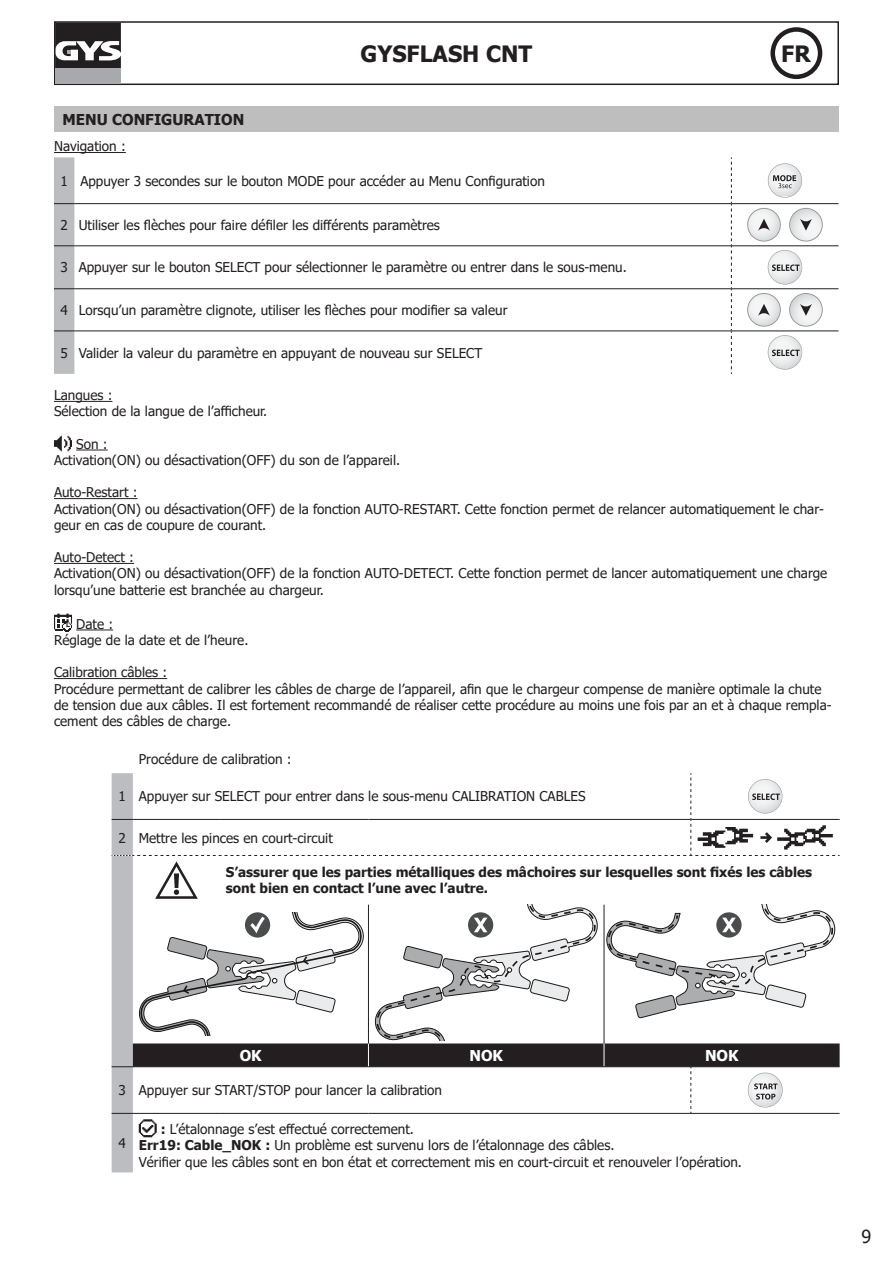
<style>
.page{position:relative;width:893px;height:1263px;background:#fff}
.page>*{position:absolute;margin:0;border:0;box-sizing:border-box;transform-origin:0 0}
.t1{font:700 22.5px "Tahoma";color:#231f20}
.t2{font:18px "Tahoma";color:#231f20}
.t3{font:700 15px "Tahoma";color:#231f20}
.t4{font:700 15px "Tahoma";color:#fff}
.t5{font:13.5px/16.2px "Tahoma";color:#231f20}
.t6{font:700 13.5px/16.2px "Tahoma";color:#231f20}
.s1{font-weight:700}
</style>
<div class="page">
<div style="left:54px;top:21px;width:785px;height:64px;border:2px solid #231f20"></div>
<div style="left:770px;top:27px;width:52px;height:52px;border:4px solid #231f20;border-radius:50%"></div>
<div style="left:55px;top:68px;width:66px;height:16px;background:#a8a9ad"></div>
<svg style="left:55px;top:23px;width:66px;height:45px"></svg>
<hr style="left:54px;top:152px;width:72px;height:1px;background:#231f20">
<hr style="left:54px;top:401px;width:58px;height:1px;background:#231f20">
<hr style="left:76px;top:450px;width:32px;height:1px;background:#231f20">
<hr style="left:54px;top:498px;width:84px;height:1px;background:#231f20">
<hr style="left:54px;top:563px;width:80px;height:1px;background:#231f20">
<hr style="left:76px;top:629px;width:37px;height:1px;background:#231f20">
<hr style="left:54px;top:678px;width:113px;height:1px;background:#231f20">
<div style="left:54px;top:106px;width:784px;height:26px;background:#bebebe"></div>
<hr style="left:74px;top:245px;width:657px;height:1px;background:#231f20">
<hr style="left:732px;top:245px;width:106px;height:1px;background:#231f20">
<hr style="left:74px;top:288px;width:657px;height:1px;background:#231f20">
<hr style="left:732px;top:288px;width:106px;height:1px;background:#231f20">
<hr style="left:74px;top:331px;width:657px;height:1px;background:#231f20">
<hr style="left:731px;top:331px;width:107px;height:1px;background:#231f20">
<div style="left:54px;top:157px;width:20px;height:217px;background:#bcbdc0"></div>
<hr style="left:74px;top:203px;width:657px;height:1px;background:#231f20">
<hr style="left:731px;top:203px;width:107px;height:1px;background:#231f20">
<svg style="left:731px;top:157px;width:1px;height:217px"></svg>
<svg style="left:768px;top:163px;width:34px;height:35px"></svg>
<svg style="left:747px;top:208px;width:34px;height:34px"></svg>
<svg style="left:789px;top:208px;width:34px;height:34px"></svg>
<svg style="left:768px;top:250px;width:34px;height:34px"></svg>
<svg style="left:747px;top:293px;width:34px;height:34px"></svg>
<svg style="left:789px;top:293px;width:34px;height:34px"></svg>
<svg style="left:768px;top:335px;width:34px;height:35px"></svg>
<svg style="left:54px;top:436px;width:18px;height:15px"></svg>
<svg style="left:54px;top:614px;width:18px;height:17px"></svg>
<svg style="left:112px;top:773px;width:728px;height:399px"></svg>
<h1 class="t1" style="left:361px;top:38px;width:173px">GYSFLASH CNT</h1>
<h1 class="t1" style="left:781px;top:38px;width:31px">FR</h1>
<p class="t3" style="left:63px;top:109px;width:183px">MENU CONFIGURATION</p>
<p class="t5" style="left:54px;top:139px;width:73px">Navigation :</p>
<p class="t5" style="left:61px;top:173px;width:9px">1</p>
<p class="t5" style="left:80px;top:173px;width:466px">Appuyer 3 secondes sur le bouton MODE pour accéder au Menu Configuration</p>
<p class="t5" style="left:61px;top:218px;width:9px">2</p>
<p class="t5" style="left:79px;top:218px;width:363px">Utiliser les flèches pour faire défiler les différents paramètres</p>
<p class="t5" style="left:61px;top:260px;width:9px">3</p>
<p class="t5" style="left:79px;top:260px;width:550px">Appuyer sur le bouton SELECT pour sélectionner le paramètre ou entrer dans le sous-menu.</p>
<p class="t5" style="left:61px;top:303px;width:9px">4</p>
<p class="t5" style="left:79px;top:303px;width:430px">Lorsqu’un paramètre clignote, utiliser les flèches pour modifier sa valeur</p>
<p class="t5" style="left:61px;top:345px;width:9px">5</p>
<p class="t5" style="left:79px;top:345px;width:405px">Valider la valeur du paramètre en appuyant de nouveau sur SELECT</p>
<p class="t5" style="left:54px;top:388px;width:60px">Langues :</p>
<p class="t5" style="left:54px;top:404px;width:215px">Sélection de la langue de l’afficheur.</p>
<p class="t5" style="left:76px;top:437px;width:33px">Son :</p>
<p class="t5" style="left:54px;top:453px;width:348px">Activation(ON) ou désactivation(OFF) du son de l’appareil.</p>
<p class="t5" style="left:54px;top:485px;width:85px">Auto-Restart :</p>
<p class="t5" style="left:54px;top:501px;width:771px">Activation(ON) ou désactivation(OFF) de la fonction AUTO-RESTART. Cette fonction permet de relancer automatiquement le char&shy;geur en cas de coupure de courant.</p>
<p class="t5" style="left:54px;top:550px;width:81px">Auto-Detect :</p>
<p class="t5" style="left:54px;top:566px;width:775px">Activation(ON) ou désactivation(OFF) de la fonction AUTO-DETECT. Cette fonction permet de lancer automatiquement une charge lorsqu’une batterie est branchée au chargeur.</p>
<p class="t5" style="left:76px;top:617px;width:38px">Date :</p>
<p class="t5" style="left:54px;top:633px;width:196px">Réglage de la date et de l’heure.</p>
<p class="t5" style="left:54px;top:665px;width:115px">Calibration câbles :</p>
<p class="t5" style="left:54px;top:681px;width:779px">Procédure permettant de calibrer les câbles de charge de l’appareil, afin que le chargeur compense de manière optimale la chute de tension due aux câbles. Il est fortement recommandé de réaliser cette procédure au moins une fois par an et à chaque rempla&shy;cement des câbles de charge.</p>
<p class="t5" style="left:139px;top:752px;width:154px">Procédure de calibration :</p>
<p class="t5" style="left:119px;top:789px;width:9px">1</p>
<p class="t5" style="left:139px;top:789px;width:448px">Appuyer sur SELECT pour entrer dans le sous-menu CALIBRATION CABLES</p>
<p class="t5" style="left:119px;top:830px;width:9px">2</p>
<p class="t5" style="left:139px;top:830px;width:196px">Mettre les pinces en court-circuit</p>
<p class="t6" style="left:226px;top:865px;width:588px">S’assurer que les parties métalliques des mâchoires sur lesquelles sont fixés les câbles sont bien en contact l’une avec l’autre.</p>
<p class="t4" style="left:240px;top:1045px;width:23px">OK</p>
<p class="t4" style="left:469px;top:1045px;width:35px">NOK</p>
<p class="t4" style="left:705px;top:1045px;width:35px">NOK</p>
<p class="t5" style="left:119px;top:1083px;width:9px">3</p>
<p class="t5" style="left:139px;top:1083px;width:305px">Appuyer sur START/STOP pour lancer la calibration</p>
<p class="t5" style="left:119px;top:1136px;width:9px">4</p>
<p class="t5" style="left:161px;top:1122px;width:255px"><span class="s1">:</span> L’étalonnage s’est effectué correctement.</p>
<p class="t5" style="left:139px;top:1138px;width:605px"><span class="s1">Err19: Cable_NOK :</span> Un problème est survenu lors de l’étalonnage des câbles.<br>Vérifier que les câbles sont en bon état et correctement mis en court-circuit et renouveler l’opération.</p>
<h2 class="t2" style="left:861px;top:1224px;width:11px">9</h2>
</div>
